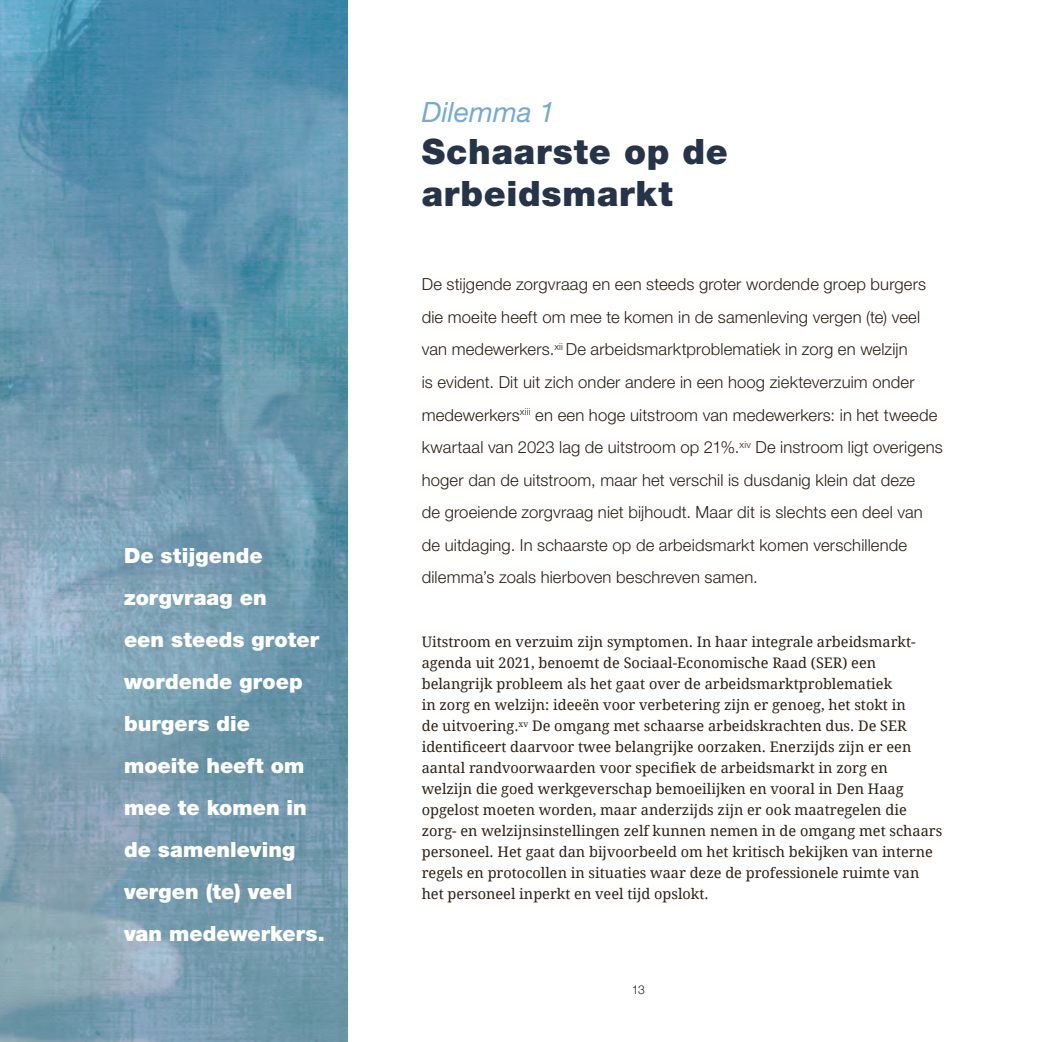
<style>
.page{position:relative;width:1042px;height:1042px;background:#fff}
.page>*{position:absolute;margin:0;border:0;box-sizing:border-box;transform-origin:0 0}
.t1{font:900 35px/42px "Helvetica Neue LT Std";letter-spacing:.025em;color:#253448}
.t2{font:italic 28px "Helvetica Neue LT Std";color:#73aad8}
.t3{font:900 21px/42px "Helvetica Neue LT Std";letter-spacing:.005em;color:#fff}
.t4{font:300 16.62px/32.6px "Helvetica Neue LT Std";letter-spacing:.01em;color:#2e2014}
.t5{font:14.53px/21px "Droid Serif";color:#2e2014}
.t6{font:300 12.25px "Helvetica Neue LT Std";color:#2e2014}
</style>
<div class="page">
<img style="left:0;top:0;width:347px;height:1042px">
<h3 class="t3" style="left:124px;top:535px;width:202px">De stijgende zorgvraag en<br>een steeds groter wordende groep burgers die moeite heeft om mee te komen in de samenleving vergen (te) veel van medewerkers.</h3>
<h2 class="t2" style="left:422px;top:95px;width:135px">Dilemma 1</h2>
<h1 class="t1" style="left:422px;top:131px;width:308px">Schaarste op de arbeidsmarkt</h1>
<p class="t4" style="left:422px;top:268px;width:522px">De stijgende zorgvraag en een steeds groter wordende groep burgers die moeite heeft om mee te komen in de samenleving vergen (te) veel van medewerkers.<sup>xii</sup> De arbeidsmarktproblematiek in zorg en welzijn<br>is evident. Dit uit zich onder andere in een hoog ziekteverzuim onder medewerkers<sup>xiii</sup> en een hoge uitstroom van medewerkers: in het tweede kwartaal van 2023 lag de uitstroom op 21%.<sup>xiv</sup> De instroom ligt overigens hoger dan de uitstroom, maar het verschil is dusdanig klein dat deze<br>de groeiende zorgvraag niet bijhoudt. Maar dit is slechts een deel van de uitdaging. In schaarste op de arbeidsmarkt komen verschillende dilemma’s zoals hierboven beschreven samen.</p>
<p class="t5" style="left:422px;top:631px;width:522px">Uitstroom en verzuim zijn symptomen. In haar integrale arbeidsmarkt&shy;agenda uit 2021, benoemt de Sociaal-Economische Raad (SER) een belangrijk probleem als het gaat over de arbeidsmarktproblematiek<br>in zorg en welzijn: ideeën voor verbetering zijn er genoeg, het stokt in<br>de uitvoering.<sup>xv</sup> De omgang met schaarse arbeidskrachten dus. De SER identificeert daarvoor twee belangrijke oorzaken. Enerzijds zijn er een aantal randvoorwaarden voor specifiek de arbeidsmarkt in zorg en<br>welzijn die goed werkgeverschap bemoeilijken en vooral in Den Haag opgelost moeten worden, maar anderzijds zijn er ook maatregelen die zorg- en welzijnsinstellingen zelf kunnen nemen in de omgang met schaars personeel. Het gaat dan bijvoorbeeld om het kritisch bekijken van interne regels en protocollen in situaties waar deze de professionele ruimte van het personeel inperkt en veel tijd opslokt.</p>
<p class="t6" style="left:632px;top:982px;width:15px">13</p>
</div>
